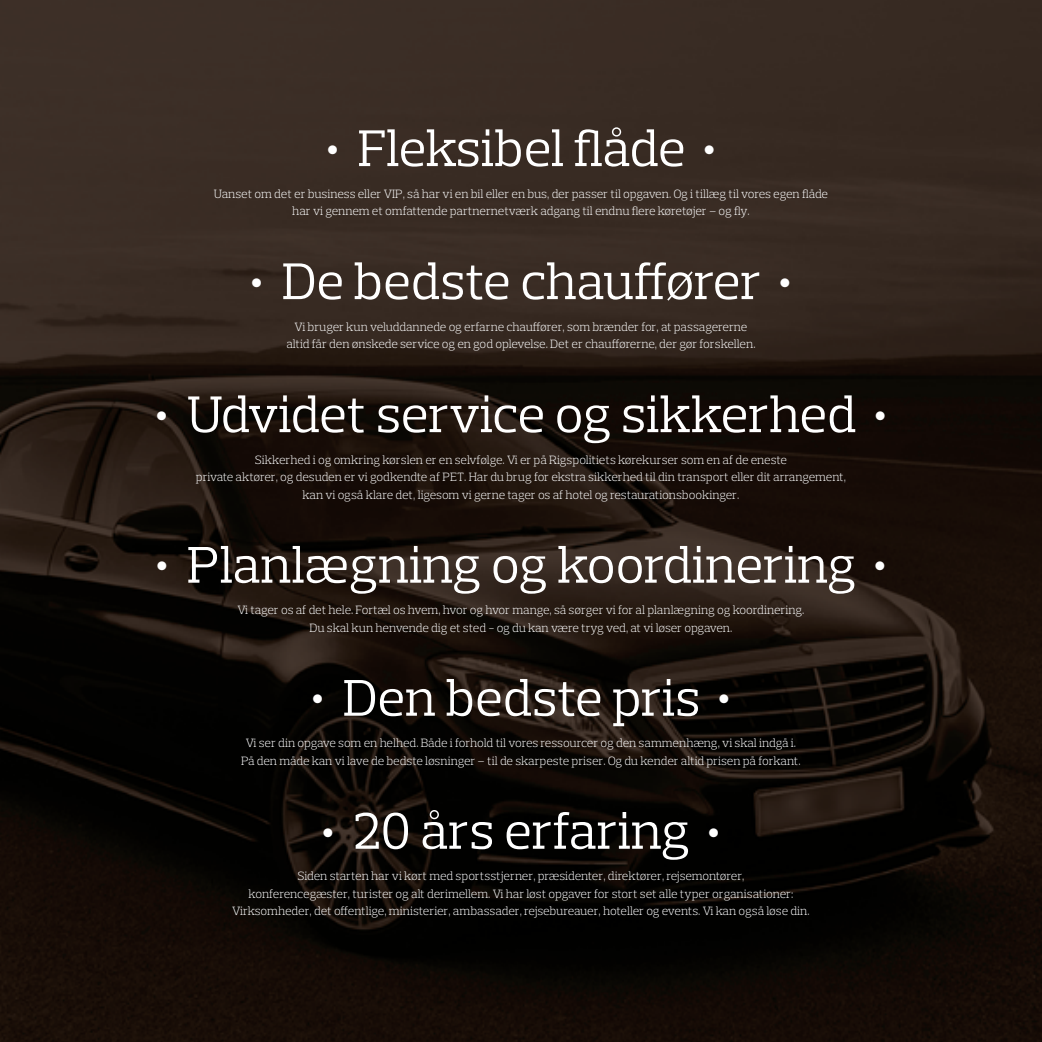
<style>
.page{position:relative;width:1042px;height:1042px;background:#fff}
.page>*{position:absolute;margin:0;border:0;box-sizing:border-box;transform-origin:0 0}
.t1{font:52.5px "Prelo Slab";color:#fff}
.t2{font:300 12.25px/17.5px "Prelo Slab";letter-spacing:-.01em;color:#fff;text-align:center}
.t3{font:12.25px "Zapf Dingbats ITC";color:#fff}
</style>
<div class="page">
<img style="left:0;top:0;width:1042px;height:1042px">
<h1 class="t1" style="left:328px;top:116px;width:359px">● Fleksibel flåde</h1>
<p class="t3" style="left:704px;top:144px;width:11px">●</p>
<p class="t2" style="left:214px;top:185px;width:616px">Uanset om det er business eller VIP, så har vi en bil eller en bus, der passer til opgaven. Og i tillæg til vores egen flåde har vi gennem et omfattende partnernetværk adgang til endnu flere køretøjer – og fly.</p>
<h1 class="t1" style="left:252px;top:249px;width:511px">● De bedste chauffører</h1>
<p class="t2" style="left:286px;top:318px;width:471px">Vi bruger kun veluddannede og erfarne chauffører, som brænder for, at passagererne altid får den ønskede service og en god oplevelse. Det er chaufførerne, der gør forskellen.</p>
<p class="t3" style="left:780px;top:277px;width:11px">●</p>
<h1 class="t1" style="left:157px;top:382px;width:701px">● Udvidet service og sikkerhed</h1>
<p class="t2" style="left:196px;top:451px;width:651px">Sikkerhed i og omkring kørslen er en selvfølge. Vi er på Rigspolitiets kørekurser som en af de eneste<br>private aktører, og desuden er vi godkendte af PET. Har du brug for ekstra sikkerhed til din transport eller dit arrangement, kan vi også klare det, ligesom vi gerne tager os af hotel og restaurationsbookinger.</p>
<h1 class="t1" style="left:157px;top:533px;width:701px">● Planlægning og koordinering</h1>
<p class="t2" style="left:237px;top:601px;width:568px">Vi tager os af det hele. Fortæl os hvem, hvor og hvor mange, så sørger vi for al planlægning og koordinering.<br>Du skal kun henvende dig et sted - og du kan være tryg ved, at vi løser opgaven.</p>
<h1 class="t1" style="left:313px;top:666px;width:389px">● Den bedste pris</h1>
<p class="t3" style="left:719px;top:693px;width:11px">●</p>
<p class="t2" style="left:241px;top:734px;width:561px">Vi ser din opgave som en helhed. Både i forhold til vores ressourcer og den sammenhæng, vi skal indgå i.<br>På den måde kan vi lave de bedste løsninger – til de skarpeste priser. Og du kender altid prisen på forkant.</p>
<h1 class="t1" style="left:323px;top:799px;width:368px">● 20 års erfaring</h1>
<p class="t3" style="left:709px;top:826px;width:11px">●</p>
<p class="t2" style="left:232px;top:867px;width:579px">Siden starten har vi kørt med sportsstjerner, præsidenter, direktører, rejsemontører,<br>konferencegæster, turister og alt derimellem. Vi har løst opgaver for stort set alle typer organisationer:<br>Virksomheder, det offentlige, ministerier, ambassader, rejsebureauer, hoteller og events. Vi kan også løse din.</p>
<p class="t3" style="left:875px;top:410px;width:11px">●</p>
<p class="t3" style="left:875px;top:560px;width:11px">●</p>
</div>
